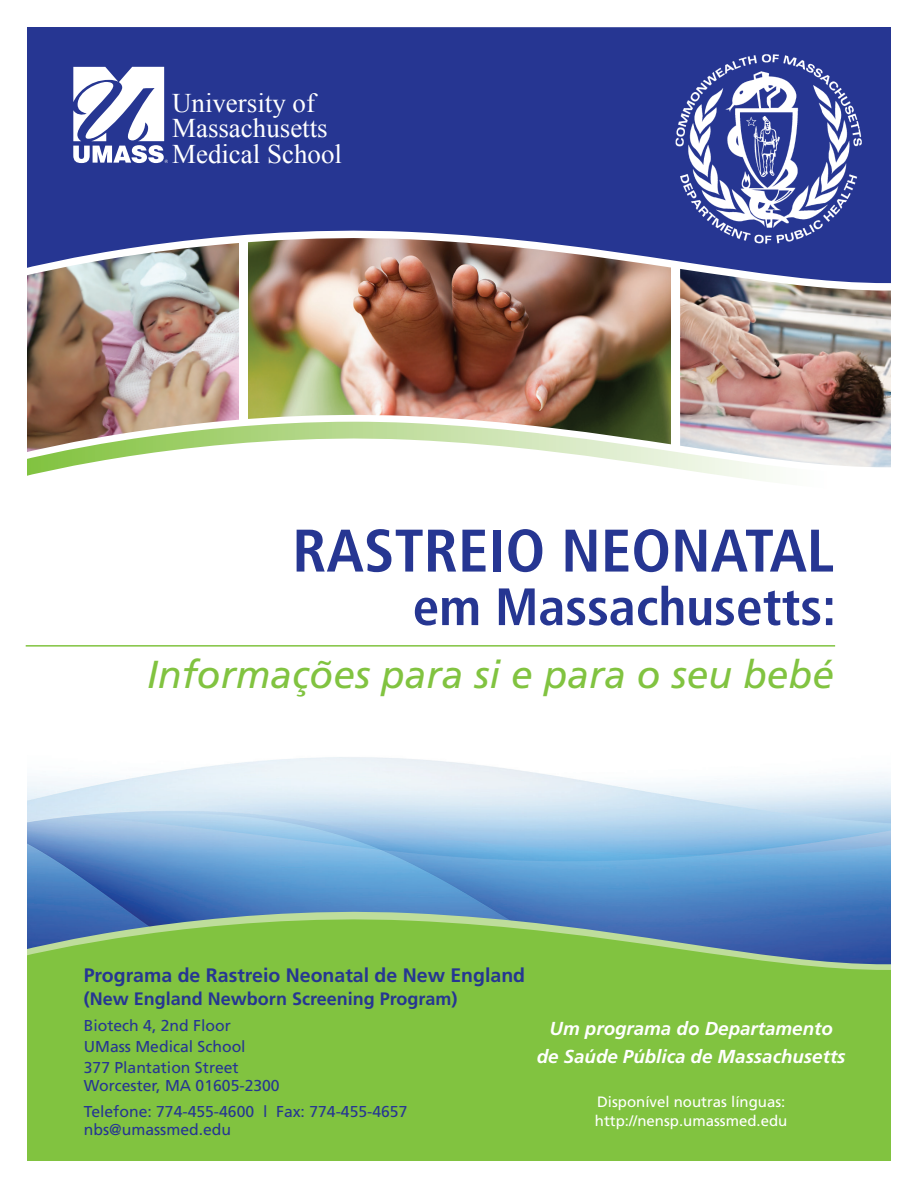
<style>
.page{position:relative;width:918px;height:1188px;background:#fff}
.page>*{position:absolute;margin:0;border:0;box-sizing:border-box;transform-origin:0 0}
.t1{font:700 condensed 60px "Frutiger LT Std";color:#263692}
.t2{font:700 condensed 52.5px "Frutiger LT Std";color:#263692}
.t3{font:italic 39px "Frutiger LT Std";color:#81c340}
.t4{font:27px/25.2px "Times New Roman";color:#fff}
.t5{font:700 19.5px "Frutiger LT Std";color:#263692}
.t6{font:italic 700 18.75px/28.5px "Frutiger LT Std";color:#fff;text-align:center}
.t7{font:700 18px "Frutiger LT Std";color:#263692}
.t8{font:15.75px/18px "Frutiger LT Std";color:#263692}
.t9{font:15px/19.5px "Frutiger LT Std";color:#fff}
</style>
<div class="page">
<img style="left:248px;top:291px;width:423px;height:116px">
<img style="left:680px;top:291px;width:211px;height:116px">
<img style="left:27px;top:291px;width:212px;height:116px">
<img style="left:27px;top:407px;width:864px;height:15px">
<svg style="left:27px;top:422px;width:864px;height:60px"></svg>
<img style="left:27px;top:284px;width:864px;height:7px">
<div style="left:239px;top:238px;width:8px;height:184px;background:#fff"></div>
<div style="left:672px;top:260px;width:8px;height:189px;background:#fff"></div>
<svg style="left:27px;top:27px;width:864px;height:257px;background:#3c4691"></svg>
<img style="left:27px;top:757px;width:864px;height:147px">
<svg style="left:27px;top:904px;width:864px;height:8px;background:#47b"></svg>
<svg style="left:27px;top:912px;width:864px;height:249px;background:#7dbc4b"></svg>
<img style="left:668px;top:49px;width:198px;height:202px">
<svg style="left:73px;top:67px;width:95px;height:96px"></svg>
<hr style="left:26px;top:645px;width:809px;height:2px;background:#81c340">
<h3 class="t4" style="left:172px;top:90px;width:171px">University of<br>Massachusetts<br>Medical School</h3>
<p class="t1" style="left:292px;top:515px;width:543px">RASTREIO NEONATAL</p>
<p class="t2" style="left:413px;top:576px;width:425px">em Massachusetts:</p>
<p class="t3" style="left:147px;top:652px;width:689px">Informações para si e para o seu bebé</p>
<p class="t5" style="left:84px;top:964px;width:443px">Programa de Rastreio Neonatal de New England</p>
<p class="t7" style="left:84px;top:988px;width:375px">(New England Newborn Screening Program)</p>
<p class="t8" style="left:84px;top:1017px;width:149px">Biotech 4, 2nd Floor</p>
<p class="t8" style="left:84px;top:1038px;width:163px">UMass Medical School</p>
<p class="t8" style="left:84px;top:1059px;width:197px">377 Plantation Street<br>Worcester, MA 01605-2300</p>
<p class="t8" style="left:84px;top:1103px;width:325px">Telefone: 774-455-4600 l Fax: 774-455-4657</p>
<p class="t8" style="left:84px;top:1121px;width:149px">nbs@umassmed.edu</p>
<p class="t6" style="left:537px;top:1014px;width:310px">Um programa do Departamento de Saúde Pública de Massachusetts</p>
<p class="t9" style="left:595px;top:1092px;width:194px">Disponível noutras línguas: http://nensp.umassmed.edu</p>
</div>
